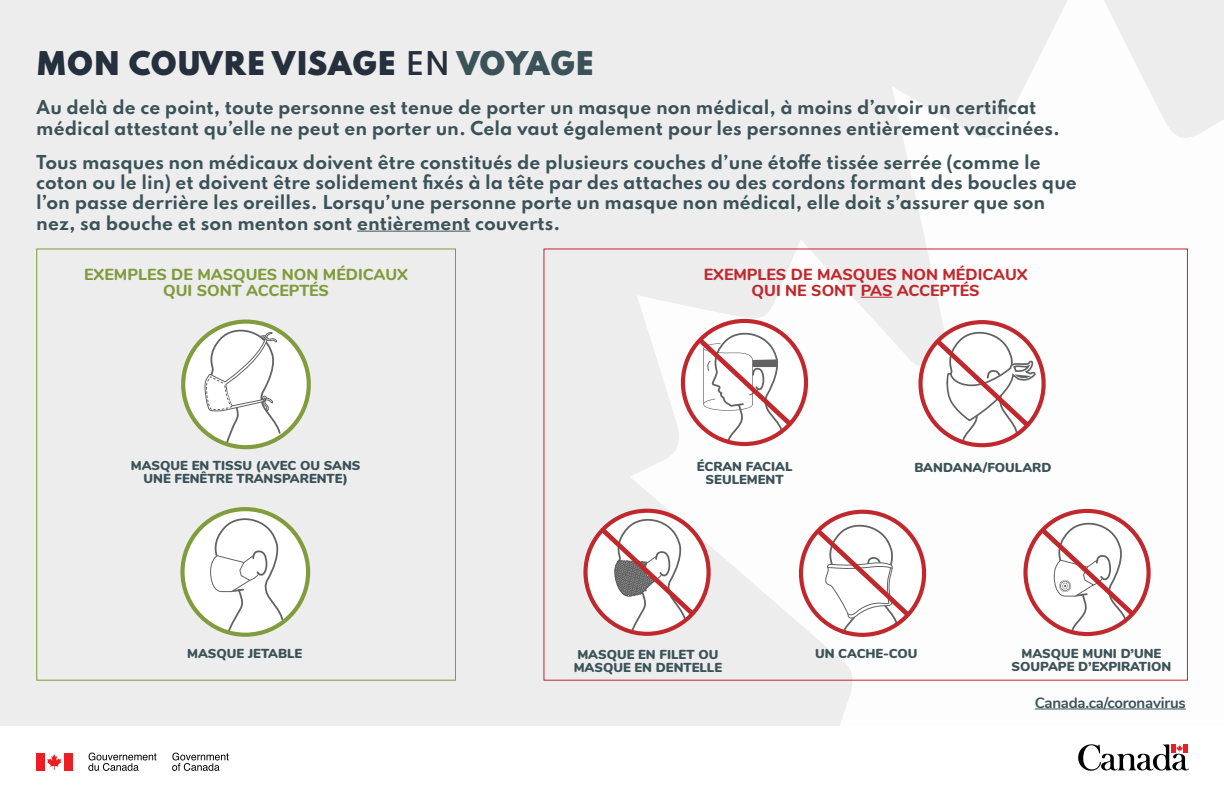
<style>
.page{position:relative;width:1224px;height:792px;background:#fff}
.page>*{position:absolute;margin:0;border:0;box-sizing:border-box;transform-origin:0 0}
.t1{font:900 29px "Spartan";letter-spacing:.01em;color:#25303c}
.Intro{font:700 17px/20.4px "Spartan";color:#3a5258}
.H2_TITLE{font:800 16px/16px "Nunito";color:#c1272c;text-align:center}
.H2_TITLE-2{font:800 16px/16px "Nunito";color:#809b3c;text-align:center}
.Body{font:700 15px "Nunito";letter-spacing:-.015em;color:#3a5258}
.t2{font:900 13px/13px "Nunito";color:#3a5258;text-align:center}
.s1{font-weight:600}
.s2{color:#3a5258}
</style>
<div class="page">
<div style="left:0;top:0;width:1224px;height:726px;background:#ededed"></div>
<svg style="left:630px;top:0;width:594px;height:726px;fill:#fdfdfd"></svg>
<hr style="left:357px;top:231px;width:114px;height:1px;background:#3a5258">
<div style="left:183px;top:322px;width:126px;height:125px;background:#fff;border-radius:50%"></div>
<svg style="left:204px;top:324px;width:78px;height:123px"></svg>
<div style="left:181px;top:320px;width:130px;height:129px;border:4px solid #819c3c;border-radius:50%"></div>
<div style="left:183px;top:509px;width:125px;height:126px;background:#fff;border-radius:50%"></div>
<div style="left:180px;top:507px;width:130px;height:130px;border:4px solid #819c3c;border-radius:50%"></div>
<svg style="left:209px;top:513px;width:75px;height:122px"></svg>
<hr style="left:861px;top:297px;width:31px;height:1px;background:#c1272c">
<svg style="left:683px;top:321px;width:123px;height:123px"></svg>
<svg style="left:693px;top:327px;width:103px;height:116px;background:#edddde"></svg>
<div style="left:681px;top:319px;width:127px;height:127px;border:4px solid #c0282d;border-radius:50%"></div>
<svg style="left:922px;top:320px;width:123px;height:123px"></svg>
<svg style="left:931px;top:316px;width:105px;height:139px"></svg>
<div style="left:918px;top:320px;width:128px;height:127px;border:4px solid #c0282d;border-radius:50%"></div>
<svg style="left:586px;top:511px;width:123px;height:123px"></svg>
<svg style="left:596px;top:513px;width:103px;height:122px;background:#e5d5d6"></svg>
<div style="left:583px;top:509px;width:128px;height:127px;border:4px solid #c0282d;border-radius:50%"></div>
<svg style="left:801px;top:512px;width:123px;height:123px"></svg>
<svg style="left:811px;top:519px;width:103px;height:116px;background:#f0e1e1"></svg>
<div style="left:799px;top:510px;width:127px;height:127px;border:4px solid #c0282d;border-radius:50%"></div>
<svg style="left:1026px;top:511px;width:123px;height:123px"></svg>
<svg style="left:1036px;top:500px;width:106px;height:133px"></svg>
<div style="left:1023px;top:509px;width:128px;height:127px;border:4px solid #c0282d;border-radius:50%"></div>
<hr style="left:1035px;top:709px;width:151px;height:1px;background:#3a5258">
<div style="left:36px;top:753px;width:9px;height:18px;background:#ed1d24"></div>
<svg style="left:47px;top:754px;width:14px;height:16px"></svg>
<div style="left:64px;top:753px;width:9px;height:18px;background:#ed1d24"></div>
<svg style="left:172px;top:753px;width:57px;height:18px"></svg>
<svg style="left:88px;top:753px;width:68px;height:18px"></svg>
<svg style="left:1078px;top:744px;width:111px;height:27px"></svg>
<h1 class="t1" style="left:36px;top:42px;width:560px">MON COUVRE VISAGE <span class="s1">EN</span> <span class="s2">VOYAGE</span></h1>
<p class="Intro" style="left:36px;top:97px;width:1025px">Au delà de ce point, toute personne est tenue de porter un masque non médical, à moins d’avoir un certificat médical attestant qu’elle ne peut en porter un. Cela vaut également pour les personnes entièrement vaccinées.</p>
<p class="Intro" style="left:36px;top:151px;width:1042px">Tous masques non médicaux doivent être constitués de plusieurs couches d’une étoffe tissée serrée (comme le coton ou le lin) et doivent être solidement fixés à la tête par des attaches ou des cordons formant des boucles que l’on passe derrière les oreilles. Lorsqu’une personne porte un masque non médical, elle doit s’assurer que son nez, sa bouche et son menton sont entièrement couverts.</p>
<h2 class="H2_TITLE-2" style="left:84px;top:266px;width:325px">EXEMPLES DE MASQUES NON MÉDICAUX<br>QUI SONT ACCEPTÉS</h2>
<h2 class="H2_TITLE" style="left:704px;top:266px;width:325px">EXEMPLES DE MASQUES NON MÉDICAUX<br>QUI NE SONT PAS ACCEPTÉS</h2>
<h3 class="t2" style="left:131px;top:458px;width:231px">MASQUE EN TISSU (AVEC OU SANS<br>UNE FENÊTRE TRANSPARENTE)</h3>
<h3 class="t2" style="left:187px;top:646px;width:117px">MASQUE JETABLE</h3>
<h3 class="t2" style="left:697px;top:459px;width:97px">ÉCRAN FACIAL<br>SEULEMENT</h3>
<h3 class="t2" style="left:914px;top:460px;width:139px">BANDANA/FOULARD</h3>
<h3 class="t2" style="left:574px;top:647px;width:150px;text-align:left">MASQUE EN FILET OU<br>MASQUE EN DENTELLE</h3>
<h3 class="t2" style="left:815px;top:647px;width:104px">UN CACHE-COU</h3>
<h3 class="t2" style="left:1012px;top:647px;width:161px">MASQUE MUNI D’UNE<br>SOUPAPE D’EXPIRATION</h3>
<p class="Body" style="left:1035px;top:692px;width:153px">Canada.ca/coronavirus</p>
</div>
